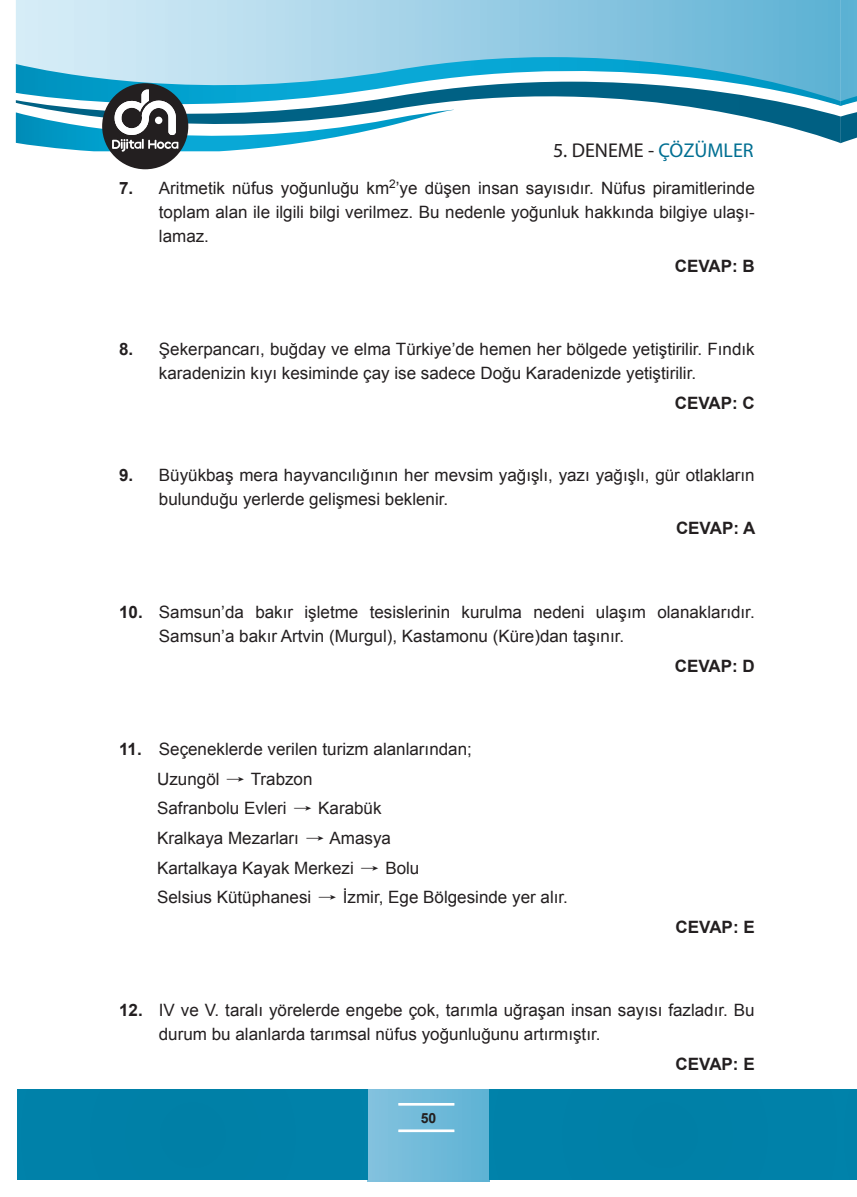
<style>
.page{position:relative;width:857px;height:1197px;background:#fff}
.page>*{position:absolute;margin:0;border:0;box-sizing:border-box;transform-origin:0 0}
.t1{font:20px "Myriad Pro";color:#231f20}
.t2{font:17px/24px "Arial";color:#231f20}
.t3{font:700 17px "Arial";color:#231f20}
.t4{font:700 14px "Arial";color:#231f20}
.s1{color:#006f92}
.s2{font-weight:700}
.s3{font-family:"yargi Helvetica"}
</style>
<div class="page">
<svg style="left:16px;top:0;width:824px;height:44px;background:#9ed0e6"></svg>
<svg style="left:16px;top:44px;width:824px;height:24px;background:#90cce5"></svg>
<svg style="left:16px;top:68px;width:824px;height:75px"></svg>
<svg style="left:840px;top:0;width:16px;height:143px;background:#58a9c8"></svg>
<div style="left:367px;top:1089px;width:122px;height:92px;background:linear-gradient(to right,#85c3df,#5fb3d5)"></div>
<hr style="left:398px;top:1102px;width:56px;height:1px;background:#fff">
<hr style="left:398px;top:1103px;width:56px;height:1px;background:#fff">
<hr style="left:398px;top:1104px;width:56px;height:1px;background:#fff">
<hr style="left:398px;top:1129px;width:56px;height:1px;background:#fff">
<hr style="left:398px;top:1130px;width:56px;height:1px;background:#fff">
<hr style="left:398px;top:1131px;width:56px;height:1px;background:#fff">
<div style="left:839px;top:1089px;width:17px;height:90px;background:#0081a9"></div>
<div style="left:17px;top:1089px;width:350px;height:90px;background:#0080a8"></div>
<div style="left:489px;top:1089px;width:350px;height:90px;background:#0080a8"></div>
<div style="left:102px;top:83px;width:86px;height:86px;background:#231f20;border-radius:50%"></div>
<svg style="left:16px;top:89px;width:437px;height:67px"></svg>
<p class="t1" style="left:552px;top:138px;width:202px">5. DENEME - <span class="s1">ÇÖZÜMLER</span></p>
<p class="t2" style="left:159px;top:176px;width:597px;text-align:justify;text-indent:-40px"><span class="s2">7.</span> Aritmetik nüfus yoğunluğu km<sup>2</sup>’ye düşen insan sayısıdır. Nüfus piramitlerinde toplam alan ile ilgili bilgi verilmez. Bu nedenle yoğunluk hakkında bilgiye ulaşı&shy;lamaz.</p>
<p class="t3" style="left:674px;top:254px;width:81px">CEVAP: B</p>
<p class="t2" style="left:159px;top:337px;width:597px;text-indent:-40px"><span class="s2">8.</span> Şekerpancarı, buğday ve elma Türkiye’de hemen her bölgede yetiştirilir. Fındık karadenizin kıyı kesiminde çay ise sadece Doğu Karadenizde yetiştirilir.</p>
<p class="t3" style="left:674px;top:391px;width:81px">CEVAP: C</p>
<p class="t2" style="left:159px;top:463px;width:597px;text-indent:-40px"><span class="s2">9.</span> Büyükbaş mera hayvancılığının her mevsim yağışlı, yazı yağışlı, gür otlakların bulunduğu yerlerde gelişmesi beklenir.</p>
<p class="t3" style="left:675px;top:517px;width:81px">CEVAP: A</p>
<p class="t2" style="left:159px;top:600px;width:597px;text-indent:-40px"><span class="s2">10.</span> Samsun’da bakır işletme tesislerinin kurulma nedeni ulaşım olanaklarıdır.<br>Samsun’a bakır Artvin (Murgul), Kastamonu (Küre)dan taşınır.</p>
<p class="t3" style="left:674px;top:654px;width:81px">CEVAP: D</p>
<p class="t2" style="left:157px;top:734px;width:412px;line-height:29.6px;text-indent:-38px"><span class="s2">11.</span> Seçeneklerde verilen turizm alanlarından;<br>Uzungöl <span class="s3">†</span> Trabzon<br>Safranbolu Evleri <span class="s3">†</span> Karabük<br>Kralkaya Mezarları <span class="s3">†</span> Amasya<br>Kartalkaya Kayak Merkezi <span class="s3">†</span> Bolu<br>Selsius Kütüphanesi <span class="s3">†</span> İzmir, Ege Bölgesinde yer alır.</p>
<p class="t3" style="left:675px;top:915px;width:81px">CEVAP: E</p>
<p class="t2" style="left:159px;top:998px;width:597px;text-indent:-40px"><span class="s2">12.</span> IV ve V. taralı yörelerde engebe çok, tarımla uğraşan insan sayısı fazladır. Bu durum bu alanlarda tarımsal nüfus yoğunluğunu artırmıştır.</p>
<p class="t3" style="left:675px;top:1052px;width:81px">CEVAP: E</p>
<p class="t4" style="left:420px;top:1108px;width:17px">50</p>
</div>
